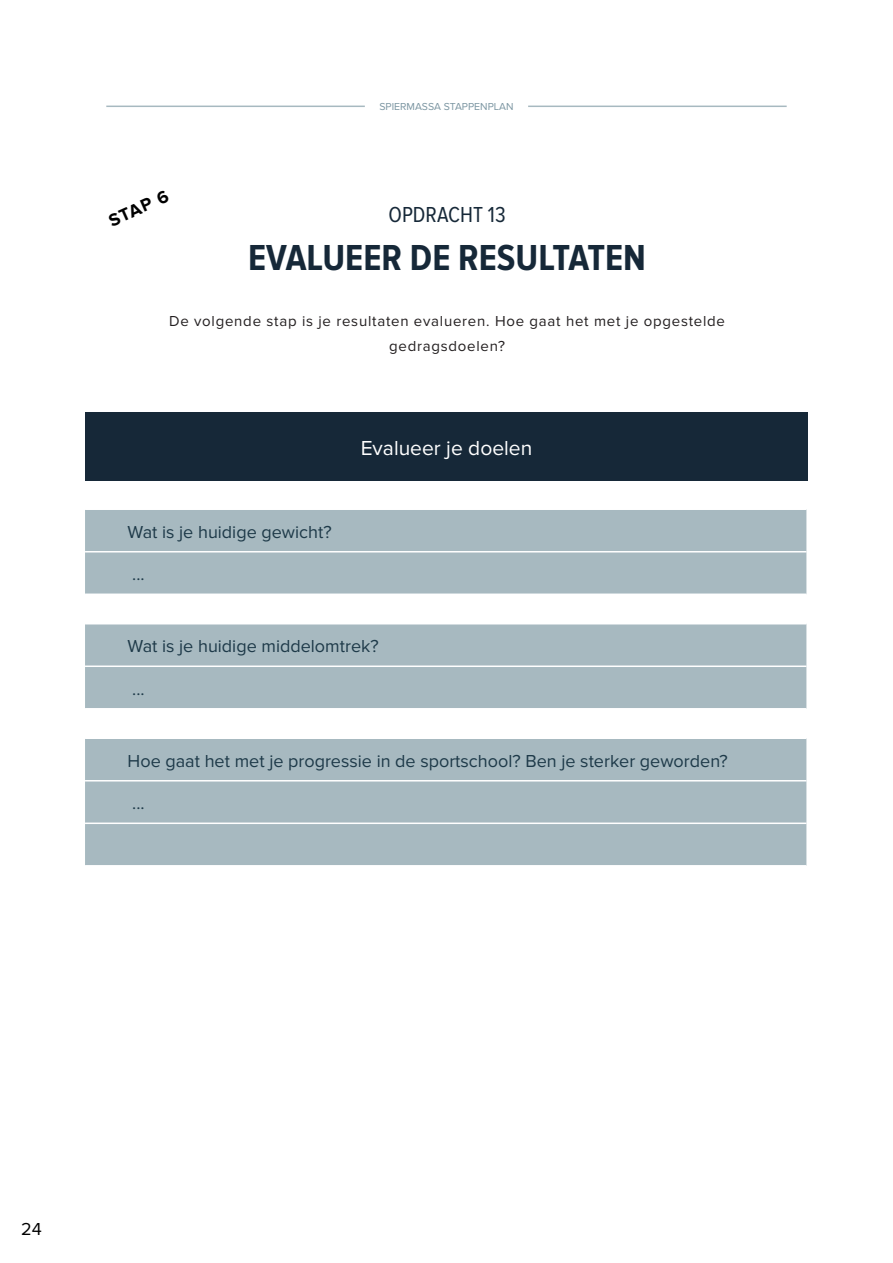
<style>
.page{position:relative;width:893px;height:1263px;background:#fff}
.page>*{position:absolute;margin:0;border:0;box-sizing:border-box;transform-origin:0 0}
.t1{font:700 37.5px "Proxima Nova Cond";color:#162838}
.t2{font:22.5px "Proxima Nova Cond";color:#162838}
.t3{font:21px "Proxima Nova";color:#fff}
.t4{font:18px "Proxima Nova";color:#1e3a49}
.t5{font:700 18px "Proxima Nova";color:#000}
.t6{font:18px "Proxima Nova";color:#000}
.t7{font:15px/25.5px "Proxima Nova";letter-spacing:.05em;color:#231f20;text-align:center}
.t8{font:10.5px "Proxima Nova";color:#7c96a2}
</style>
<div class="page">
<hr style="left:106px;top:106px;width:259px;height:1px;background:#a7b9c0">
<hr style="left:528px;top:106px;width:259px;height:1px;background:#a7b9c0">
<div style="left:85px;top:413px;width:723px;height:68px;background:#162838"></div>
<div style="left:85px;top:510px;width:721px;height:83px;background:#a7b9c0"></div>
<hr style="left:85px;top:551px;width:721px;height:1px;background:#fff">
<div style="left:85px;top:624px;width:721px;height:84px;background:#a7b9c0"></div>
<hr style="left:85px;top:665px;width:721px;height:2px;background:#fff">
<div style="left:85px;top:739px;width:721px;height:126px;background:#a7b9c0"></div>
<hr style="left:85px;top:780px;width:721px;height:1px;background:#fff">
<hr style="left:85px;top:822px;width:721px;height:2px;background:#fff">
<p class="t5" style="left:105px;top:212px;width:65px;rotate:-24deg">STAP 6</p>
<p class="t8" style="left:379px;top:100px;width:136px">SPIERMASSA STAPPENPLAN</p>
<p class="t2" style="left:389px;top:202px;width:119px">OPDRACHT 13</p>
<h1 class="t1" style="left:248px;top:237px;width:399px">EVALUEER DE RESULTATEN</h1>
<p class="t7" style="left:169px;top:308px;width:557px">De volgende stap is je resultaten evalueren. Hoe gaat het met je opgestelde gedragsdoelen?</p>
<p class="t4" style="left:128px;top:521px;width:206px">Wat is je huidige gewicht?</p>
<p class="t4" style="left:132px;top:564px;width:14px">...</p>
<p class="t3" style="left:361px;top:436px;width:173px">Evalueer je doelen</p>
<p class="t4" style="left:128px;top:636px;width:253px">Wat is je huidige middelomtrek?</p>
<p class="t4" style="left:132px;top:678px;width:14px">...</p>
<p class="t4" style="left:128px;top:750px;width:602px">Hoe gaat het met je progressie in de sportschool? Ben je sterker geworden?</p>
<p class="t4" style="left:132px;top:793px;width:14px">...</p>
<p class="t6" style="left:21px;top:1219px;width:22px">24</p>
</div>
